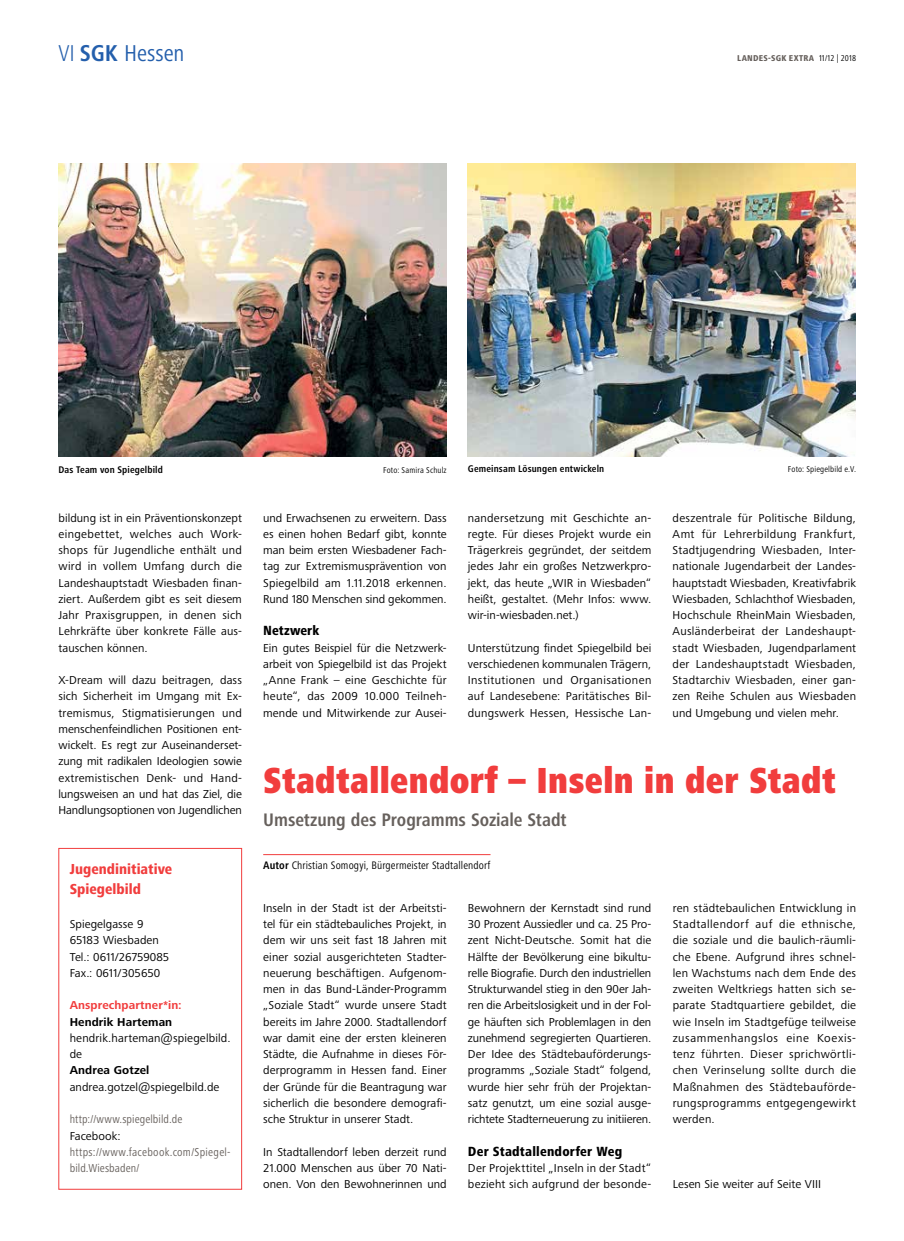
<style>
.page{position:relative;width:904px;height:1241px;background:#fff}
.page>*{position:absolute;margin:0;border:0;box-sizing:border-box;transform-origin:0 0}
.t1{font:900 condensed 37.5px "Frutiger Next Pro";letter-spacing:.01em;color:#f13d3d;scale:.92 1}
.t2{font:condensed 23.75px "Frutiger Next Pro";color:#245fac}
.t3{font:700 condensed 18.75px "Frutiger Next Pro";letter-spacing:-.005em;color:#66605c}
.t4{font:800 condensed 15px/19.8px "Frutiger Next Pro";color:#f13d3d}
.t5{font:800 condensed 13.75px "Frutiger Next Pro";letter-spacing:.015em;color:#000}
.t6{font:11.88px/16.2px "Frutiger Next Pro";letter-spacing:.01em;color:#000;text-align:justify}
.t7{font:condensed 11.88px/16.2px "Frutiger Next Pro";letter-spacing:.015em;color:#66605c}
.t8{font:700 11.88px "Frutiger Next Pro";letter-spacing:.005em;color:#000}
.t9{font:700 11.88px "Frutiger Next Pro";letter-spacing:.005em;color:#f13d3d}
.t10{font:condensed 11.25px "Frutiger Next Pro";letter-spacing:.01em;color:#000}
.t11{font:700 condensed 10px "Frutiger Next Pro";letter-spacing:.015em;color:#000}
.t12{font:condensed 8.75px "Frutiger Next Pro";letter-spacing:.015em;color:#000}
.t13{font:800 condensed 8.75px "Frutiger Next Pro";letter-spacing:.03em;color:#66605c}
.s1{font-weight:300}
.s2{font-weight:700}
.s3{font-weight:400;color:#000}
</style>
<div class="page">
<hr style="left:263px;top:854px;width:227px;height:1px;background:#f13d3d">
<div style="left:58px;top:848px;width:184px;height:341px;border:1px solid #f13d3d"></div>
<img style="left:58px;top:164px;width:388px;height:292px">
<img style="left:467px;top:164px;width:388px;height:292px">
<h2 class="t2" style="left:58px;top:40px;width:127px"><span class="s1">VI</span> <span class="s2">SGK</span> Hessen</h2>
<p class="t13" style="left:737px;top:53px;width:120px">LANDES-SGK EXTRA <span class="s3">11/12 | 2018</span></p>
<p class="t11" style="left:58px;top:463px;width:106px">Das Team von Spiegelbild</p>
<p class="t12" style="left:383px;top:465px;width:65px">Foto: Samira Schulz</p>
<p class="t11" style="left:468px;top:462px;width:138px">Gemeinsam Lösungen entwickeln</p>
<p class="t12" style="left:787px;top:463px;width:70px">Foto: Spiegelbild e.V.</p>
<p class="t6" style="left:58px;top:509px;width:185px">bildung ist in ein Präventionskonzept eingebettet, welches auch Work&shy;shops für Jugendliche enthält und wird in vollem Umfang durch die Landeshauptstadt Wiesbaden finan&shy;ziert. Außerdem gibt es seit diesem Jahr Praxisgruppen, in denen sich Lehrkräfte über konkrete Fälle aus&shy;tauschen können.</p>
<p class="t6" style="left:58px;top:672px;width:185px">X-Dream will dazu beitragen, dass sich Sicherheit im Umgang mit Ex&shy;tremismus, Stigmatisierungen und menschenfeindlichen Positionen ent&shy;wickelt. Es regt zur Auseinanderset&shy;zung mit radikalen Ideologien sowie extremistischen Denk- und Hand&shy;lungsweisen an und hat das Ziel, die Handlungsoptionen von Jugendlichen</p>
<p class="t4" style="left:70px;top:858px;width:104px">Jugendinitiative<br>Spiegelbild</p>
<p class="t6" style="left:70px;top:915px;width:101px;text-align:left">Spiegelgasse 9<br>65183 Wiesbaden<br>Tel.: 0611/26759085<br>Fax.: 0611/305650</p>
<p class="t9" style="left:70px;top:998px;width:113px">Ansprechpartner*in:</p>
<p class="t8" style="left:70px;top:1014px;width:104px">Hendrik Harteman</p>
<p class="t6" style="left:70px;top:1029px;width:162px">hendrik.harteman@spiegelbild. de</p>
<p class="t8" style="left:70px;top:1063px;width:81px">Andrea Gotzel</p>
<p class="t6" style="left:70px;top:1078px;width:151px">andrea.gotzel@spiegelbild.de</p>
<p class="t7" style="left:70px;top:1110px;width:114px">http://www.spiegelbild.de</p>
<p class="t6" style="left:70px;top:1127px;width:53px">Facebook:</p>
<p class="t7" style="left:70px;top:1143px;width:162px">https://www.facebook.com/Spiegel&shy;bild.Wiesbaden/</p>
<p class="t6" style="left:263px;top:509px;width:185px">und Erwachsenen zu erweitern. Dass es einen hohen Bedarf gibt, konnte man beim ersten Wiesbadener Fach&shy;tag zur Extremismusprävention von Spiegelbild am 1.11.2018 erkennen.<br>Rund 180 Menschen sind gekommen.</p>
<p class="t5" style="left:263px;top:623px;width:57px">Netzwerk</p>
<p class="t6" style="left:263px;top:639px;width:185px">Ein gutes Beispiel für die Netzwerk&shy;arbeit von Spiegelbild ist das Projekt „Anne Frank – eine Geschichte für heute“, das 2009 10.000 Teilneh&shy;mende und Mitwirkende zur Ausei-</p>
<p class="t6" style="left:468px;top:509px;width:185px">nandersetzung mit Geschichte an&shy;regte. Für dieses Projekt wurde ein Trägerkreis gegründet, der seitdem jedes Jahr ein großes Netzwerkpro&shy;jekt, das heute „WIR in Wiesbaden“ heißt, gestaltet. (Mehr Infos: www. wir-in-wiesbaden.net.)</p>
<p class="t6" style="left:468px;top:639px;width:185px">Unterstützung findet Spiegelbild bei verschiedenen kommunalen Trägern, Institutionen und Organisationen auf Landesebene: Paritätisches Bil&shy;dungswerk Hessen, Hessische Lan-</p>
<p class="t6" style="left:672px;top:509px;width:185px">deszentrale für Politische Bildung, Amt für Lehrerbildung Frankfurt, Stadtjugendring Wiesbaden, Inter&shy;nationale Jugendarbeit der Landes&shy;hauptstadt Wiesbaden, Kreativfabrik Wiesbaden, Schlachthof Wiesbaden, Hochschule RheinMain Wiesbaden, Ausländerbeirat der Landeshaupt&shy;stadt Wiesbaden, Jugendparlament der Landeshauptstadt Wiesbaden, Stadtarchiv Wiesbaden, einer gan&shy;zen Reihe Schulen aus Wiesbaden und Umgebung und vielen mehr.</p>
<h1 class="t1" style="left:263px;top:758px;width:624px">Stadtallendorf – Inseln in der Stadt</h1>
<h3 class="t3" style="left:263px;top:809px;width:305px">Umsetzung des Programms Soziale Stadt</h3>
<p class="t10" style="left:263px;top:858px;width:229px"><span class="s2">Autor</span> Christian Somogyi, Bürgermeister Stadtallendorf</p>
<p class="t6" style="left:263px;top:899px;width:185px">Inseln in der Stadt ist der Arbeitsti&shy;tel für ein städtebauliches Projekt, in dem wir uns seit fast 18 Jahren mit einer sozial ausgerichteten Stadter&shy;neuerung beschäftigen. Aufgenom&shy;men in das Bund-Länder-Programm „Soziale Stadt“ wurde unsere Stadt bereits im Jahre 2000. Stadtallendorf war damit eine der ersten kleineren Städte, die Aufnahme in dieses För&shy;derprogramm in Hessen fand. Einer der Gründe für die Beantragung war sicherlich die besondere demografi&shy;sche Struktur in unserer Stadt.</p>
<p class="t6" style="left:263px;top:1143px;width:185px">In Stadtallendorf leben derzeit rund 21.000 Menschen aus über 70 Nati&shy;onen. Von den Bewohnerinnen und</p>
<p class="t6" style="left:468px;top:899px;width:185px">Bewohnern der Kernstadt sind rund 30 Prozent Aussiedler und ca. 25 Pro&shy;zent Nicht-Deutsche. Somit hat die Hälfte der Bevölkerung eine bikultu&shy;relle Biografie. Durch den industriellen Strukturwandel stieg in den 90er Jah&shy;ren die Arbeitslosigkeit und in der Fol&shy;ge häuften sich Problemlagen in den zunehmend segregierten Quartieren.<br>Der Idee des Städtebauförderungs&shy;programms „Soziale Stadt“ folgend, wurde hier sehr früh der Projektan&shy;satz genutzt, um eine sozial ausge&shy;richtete Stadterneuerung zu initiieren.</p>
<p class="t5" style="left:468px;top:1143px;width:156px">Der Stadtallendorfer Weg</p>
<p class="t6" style="left:468px;top:1159px;width:185px">Der Projekttitel „Inseln in der Stadt“ bezieht sich aufgrund der besonde-</p>
<p class="t6" style="left:672px;top:899px;width:185px">ren städtebaulichen Entwicklung in Stadtallendorf auf die ethnische, die soziale und die baulich-räumli&shy;che Ebene. Aufgrund ihres schnel&shy;len Wachstums nach dem Ende des zweiten Weltkriegs hatten sich se&shy;parate Stadtquartiere gebildet, die wie Inseln im Stadtgefüge teilweise zusammenhangslos eine Koexis&shy;tenz führten. Dieser sprichwörtli&shy;chen Verinselung sollte durch die Maßnahmen des Städtebauförde&shy;rungsprogramms entgegengewirkt werden.</p>
<p class="t6" style="left:672px;top:1175px;width:150px">Lesen Sie weiter auf Seite VIII</p>
</div>
